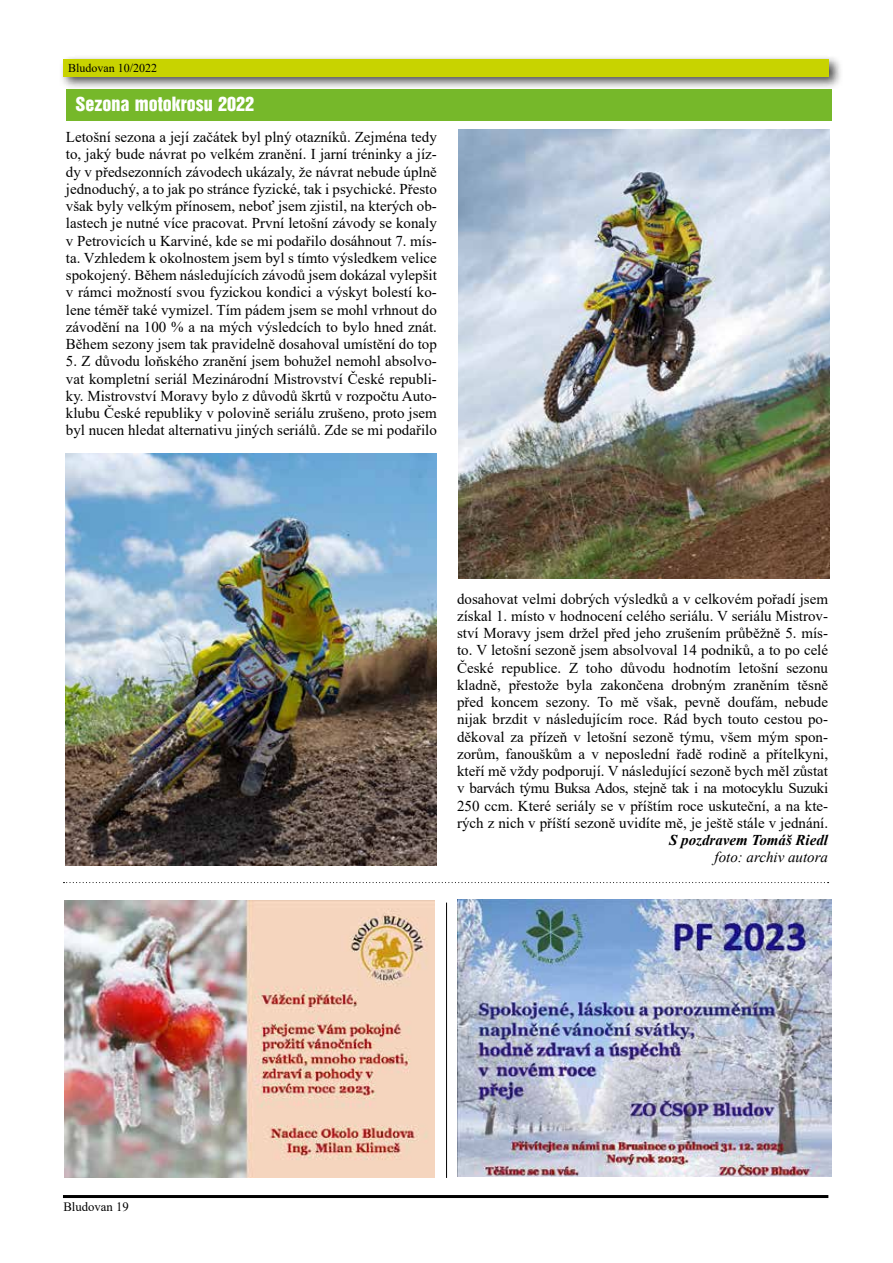
<style>
.page{position:relative;width:893px;height:1263px;background:#fff}
.page>*{position:absolute;margin:0;border:0;box-sizing:border-box;transform-origin:0 0}
.t1{font:18px "Switzerland Inserat CE";color:#fff}
.t2{font:15px/17.2px "Times New Roman";color:#000;text-align:justify}
.t3{font:italic 700 15px "Times New Roman";color:#000}
.t4{font:italic 15px "Times New Roman";color:#000}
.t5{font:12.75px "Times New Roman";color:#000}
.t6{font:12px "Times New Roman";color:#000}
</style>
<div class="page">
<div style="left:59px;top:54px;width:784px;height:36px;background:#000;opacity:.7"></div>
<div style="left:64px;top:59px;width:765px;height:18px;background:#c8d300"></div>
<hr style="left:63px;top:1195px;width:765px;height:3px;background:#000">
<img style="left:65px;top:900px;width:370px;height:278px">
<img style="left:457px;top:899px;width:374px;height:278px">
<div style="left:66px;top:89px;width:765px;height:32px;background:#76b82a"></div>
<img style="left:66px;top:454px;width:371px;height:411px">
<img style="left:459px;top:130px;width:370px;height:448px">
<svg style="left:63px;top:882px;width:766px;height:1px"></svg>
<hr style="left:446px;top:902px;width:1px;height:276px;background:#000">
<p class="t6" style="left:68px;top:59px;width:91px">Bludovan 10/2022</p>
<p class="t1" style="left:76px;top:93px;width:180px">Sezona motokrosu 2022</p>
<p class="t2" style="left:66px;top:128px;width:372px">Letošní sezona a její začátek byl plný otazníků. Zejména tedy to, jaký bude návrat po velkém zranění. I jarní tréninky a jíz&shy;dy v předsezonních závodech ukázaly, že návrat nebude úplně jednoduchý, a to jak po stránce fyzické, tak i psychické. Přesto však byly velkým přínosem, neboť jsem zjistil, na kterých ob&shy;lastech je nutné více pracovat. První letošní závody se konaly v Petrovicích u Karviné, kde se mi podařilo dosáhnout 7. mís&shy;ta. Vzhledem k okolnostem jsem byl s tímto výsledkem velice spokojený. Během následujících závodů jsem dokázal vylepšit v rámci možností svou fyzickou kondici a výskyt bolestí ko&shy;lene téměř také vymizel. Tím pádem jsem se mohl vrhnout do závodění na 100 % a na mých výsledcích to bylo hned znát.<br>Během sezony jsem tak pravidelně dosahoval umístění do top</p>
<p class="t2" style="left:66px;top:352px;width:372px">5. Z důvodu loňského zranění jsem bohužel nemohl absolvo&shy;vat kompletní seriál Mezinárodní Mistrovství České republi&shy;ky. Mistrovství Moravy bylo z důvodů škrtů v rozpočtu Auto&shy;klubu České republiky v polovině seriálu zrušeno, proto jsem byl nucen hledat alternativu jiných seriálů. Zde se mi podařilo</p>
<p class="t2" style="left:457px;top:589px;width:373px">dosahovat velmi dobrých výsledků a v celkovém pořadí jsem získal 1. místo v hodnocení celého seriálu. V seriálu Mistrov&shy;ství Moravy jsem držel před jeho zrušením průběžně 5. mís&shy;to. V letošní sezoně jsem absolvoval 14 podniků, a to po celé České republice. Z toho důvodu hodnotím letošní sezonu kladně, přestože byla zakončena drobným zraněním těsně před koncem sezony. To mě však, pevně doufám, nebude nijak brzdit v následujícím roce. Rád bych touto cestou po&shy;děkoval za přízeň v letošní sezoně týmu, všem mým spon&shy;zorům, fanouškům a v neposlední řadě rodině a přítelkyni, kteří mě vždy podporují. V následující sezoně bych měl zůstat v barvách týmu Buksa Ados, stejně tak i na motocyklu Suzuki 250 ccm. Které seriály se v příštím roce uskuteční, a na kte&shy;rých z nich v příští sezoně uvidíte mě, je ještě stále v jednání.</p>
<p class="t3" style="left:669px;top:830px;width:161px">S pozdravem Tomáš Riedl</p>
<p class="t4" style="left:714px;top:847px;width:115px">foto: archiv autora</p>
<p class="t5" style="left:63px;top:1197px;width:67px">Bludovan 19</p>
</div>
